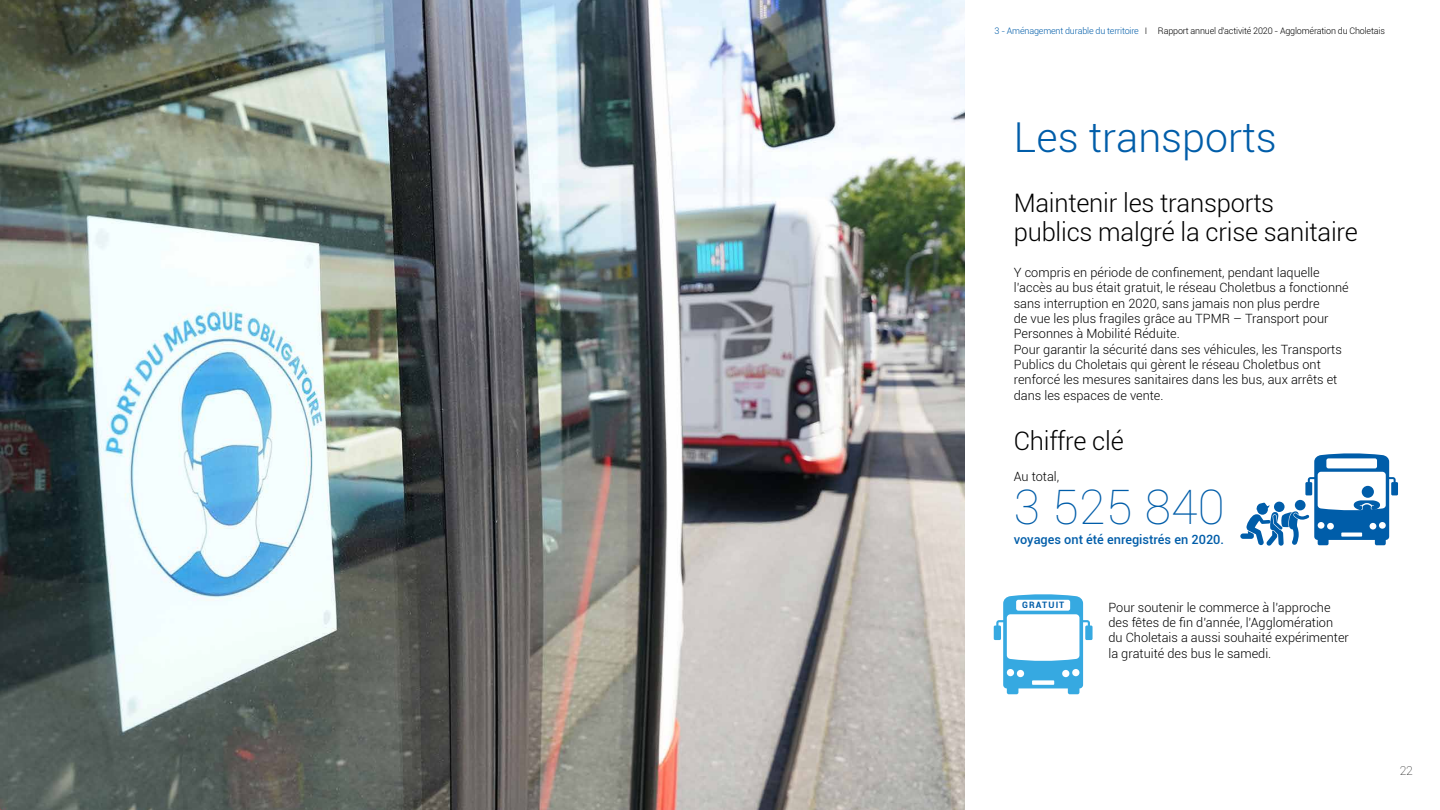
<style>
.page{position:relative;width:1440px;height:810px;background:#fff}
.page>*{position:absolute;margin:0;border:0;box-sizing:border-box;transform-origin:0 0}
.t1{font:100 48px "Roboto";letter-spacing:.01em;color:#005da9}
.t2{font:300 41.25px "Roboto";color:#005da9}
.t3{font:300 25.5px/29.2px "Roboto";letter-spacing:-.01em;color:#000}
.t4{font:300 12.75px/15.3px "Roboto";color:#000}
.t5{font:500 12.75px "Roboto";color:#005da9}
.t6{font:100 12.23px "Roboto";color:#000}
.t7{font:300 9px "Roboto";letter-spacing:-.02em;color:#000}
.t8{font:300 9px "Roboto";letter-spacing:-.02em;color:#005da9}
.t9{font:700 8.85px "Roboto";letter-spacing:.13em;color:#005da9}
.s1{color:#000}
</style>
<div class="page">
<svg style="left:1240px;top:453px;width:158px;height:93px"></svg>
<div style="left:1362px;top:486px;width:12px;height:12px;background:#005da9;border-radius:50%"></div>
<svg style="left:994px;top:594px;width:99px;height:100px"></svg>
<img style="left:0;top:0;width:964px;height:810px">
<p class="t8" style="left:995px;top:24px;width:154px">3 - Aménagement durable du territoire <span class="s1">I</span></p>
<p class="t7" style="left:1158px;top:24px;width:228px">Rapport annuel d'activité 2020 - Agglomération du Choletais</p>
<h2 class="t2" style="left:1014px;top:109px;width:265px">Les transports</h2>
<h3 class="t3" style="left:1014px;top:187px;width:346px">Maintenir les transports publics malgré la crise sanitaire</h3>
<p class="t4" style="left:1014px;top:265px;width:337px">Y compris en période de confinement, pendant laquelle l’accès au bus était gratuit, le réseau Choletbus a fonctionné sans interruption en 2020, sans jamais non plus perdre<br>de vue les plus fragiles grâce au TPMR – Transport pour Personnes à Mobilité Réduite.<br>Pour garantir la sécurité dans ses véhicules, les Transports Publics du Choletais qui gèrent le réseau Choletbus ont renforcé les mesures sanitaires dans les bus, aux arrêts et dans les espaces de vente.</p>
<h3 class="t3" style="left:1014px;top:425px;width:112px">Chiffre clé</h3>
<p class="t4" style="left:1014px;top:468px;width:47px">Au total,</p>
<h1 class="t1" style="left:1014px;top:473px;width:212px">3 525 840</h1>
<p class="t5" style="left:1014px;top:530px;width:212px">voyages ont été enregistrés en 2020.</p>
<p class="t9" style="left:1022px;top:599px;width:44px">GRATUIT</p>
<p class="t4" style="left:1108px;top:599px;width:242px">Pour soutenir le commerce à l’approche des fêtes de fin d’année, l’Agglomération du Choletais a aussi souhaité expérimenter la gratuité des bus le samedi.</p>
<p class="t6" style="left:1400px;top:762px;width:15px">22</p>
</div>
